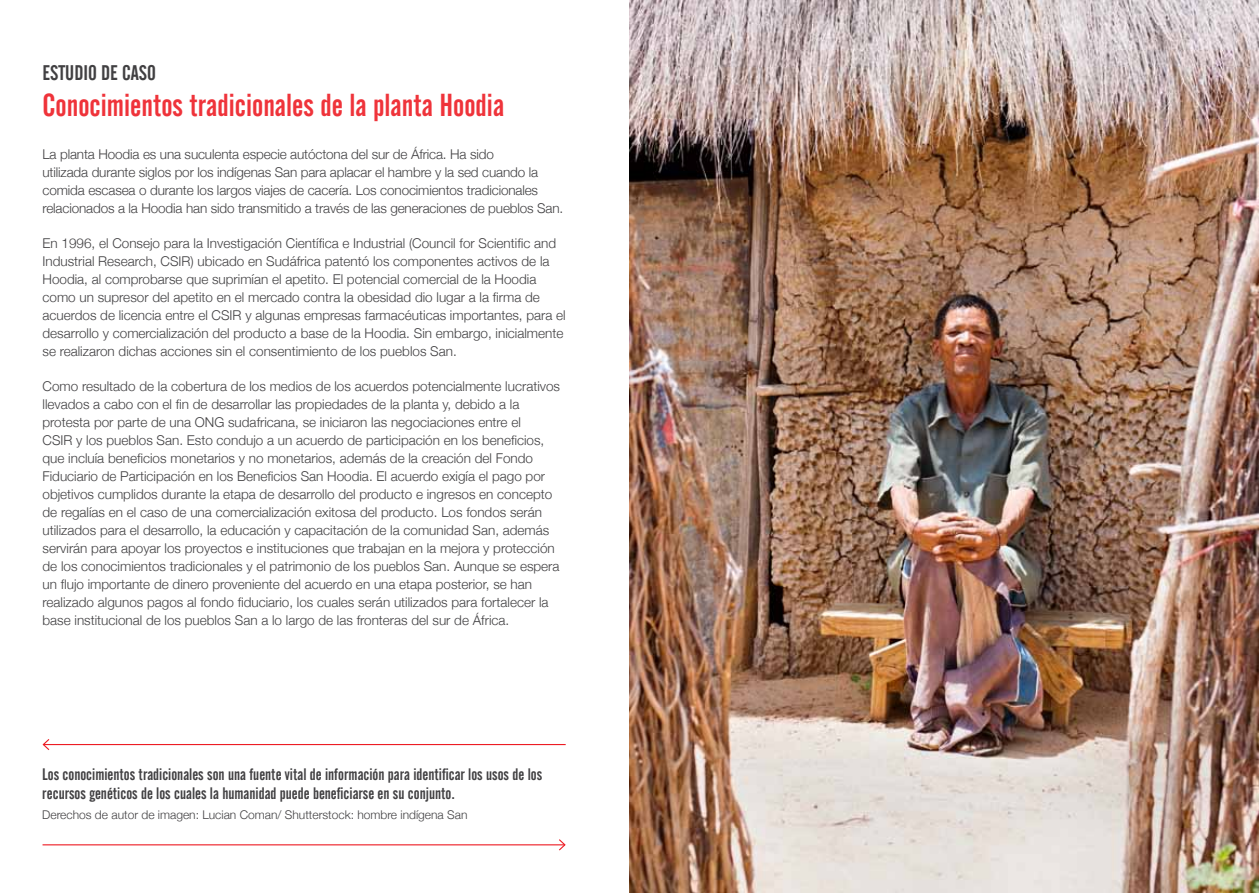
<style>
.page{position:relative;width:1259px;height:893px;background:#fff}
.page>*{position:absolute;margin:0;border:0;box-sizing:border-box;transform-origin:0 0}
.t1{font:31.5px "Alternate Gothic No 2 BT";color:#ef333a}
.t2{font:21px "Alternate Gothic No 2 BT";color:#414042}
.t3{font:16.5px/19.5px "Alternate Gothic No 2 BT";color:#414042}
.t4{font:300 13.5px/18px "Helvetica Neue";color:#414042}
.t5{font:300 12px "Helvetica Neue";color:#414042}
</style>
<div class="page">
<hr style="left:43px;top:744px;width:523px;height:1px;background:#ed1c24">
<svg style="left:42px;top:739px;width:9px;height:11px"></svg>
<img style="left:629px;top:0;width:630px;height:893px">
<hr style="left:43px;top:844px;width:522px;height:1px;background:#ed1c24">
<svg style="left:557px;top:839px;width:9px;height:12px"></svg>
<p class="t2" style="left:43px;top:61px;width:115px">Estudio de caso</p>
<p class="t1" style="left:43px;top:87px;width:463px">Conocimientos tradicionales de la planta Hoodia</p>
<p class="t4" style="left:43px;top:145px;width:522px">La planta Hoodia es una suculenta especie autóctona del sur de África. Ha sido<br>utilizada durante siglos por los indígenas San para aplacar el hambre y la sed cuando la comida escasea o durante los largos viajes de cacería. Los conocimientos tradicionales relacionados a la Hoodia han sido transmitido a través de las generaciones de pueblos San.</p>
<p class="t4" style="left:43px;top:234px;width:525px">En 1996, el Consejo para la Investigación Científica e Industrial (Council for Scientific and Industrial Research, CSIR) ubicado en Sudáfrica patentó los componentes activos de la Hoodia, al comprobarse que suprimían el apetito. El potencial comercial de la Hoodia como un supresor del apetito en el mercado contra la obesidad dio lugar a la firma de acuerdos de licencia entre el CSIR y algunas empresas farmacéuticas importantes, para el desarrollo y comercialización del producto a base de la Hoodia. Sin embargo, inicialmente se realizaron dichas acciones sin el consentimiento de los pueblos San.</p>
<p class="t4" style="left:43px;top:377px;width:519px">Como resultado de la cobertura de los medios de los acuerdos potencialmente lucrativos llevados a cabo con el fin de desarrollar las propiedades de la planta y, debido a la protesta por parte de una ONG sudafricana, se iniciaron las negociaciones entre el<br>CSIR y los pueblos San. Esto condujo a un acuerdo de participación en los beneficios, que incluía beneficios monetarios y no monetarios, además de la creación del Fondo Fiduciario de Participación en los Beneficios San Hoodia. El acuerdo exigía el pago por objetivos cumplidos durante la etapa de desarrollo del producto e ingresos en concepto de regalías en el caso de una comercialización exitosa del producto. Los fondos serán utilizados para el desarrollo, la educación y capacitación de la comunidad San, además servirán para apoyar los proyectos e instituciones que trabajan en la mejora y protección de los conocimientos tradicionales y el patrimonio de los pueblos San. Aunque se espera un flujo importante de dinero proveniente del acuerdo en una etapa posterior, se han realizado algunos pagos al fondo fiduciario, los cuales serán utilizados para fortalecer la base institucional de los pueblos San a lo largo de las fronteras del sur de África.</p>
<p class="t3" style="left:42px;top:764px;width:501px">Los conocimientos tradicionales son una fuente vital de información para identificar los usos de los recursos genéticos de los cuales la humanidad puede beneficiarse en su conjunto.</p>
<p class="t5" style="left:42px;top:807px;width:427px">Derechos de autor de imagen: Lucian Coman/ Shutterstock: hombre indígena San</p>
</div>
